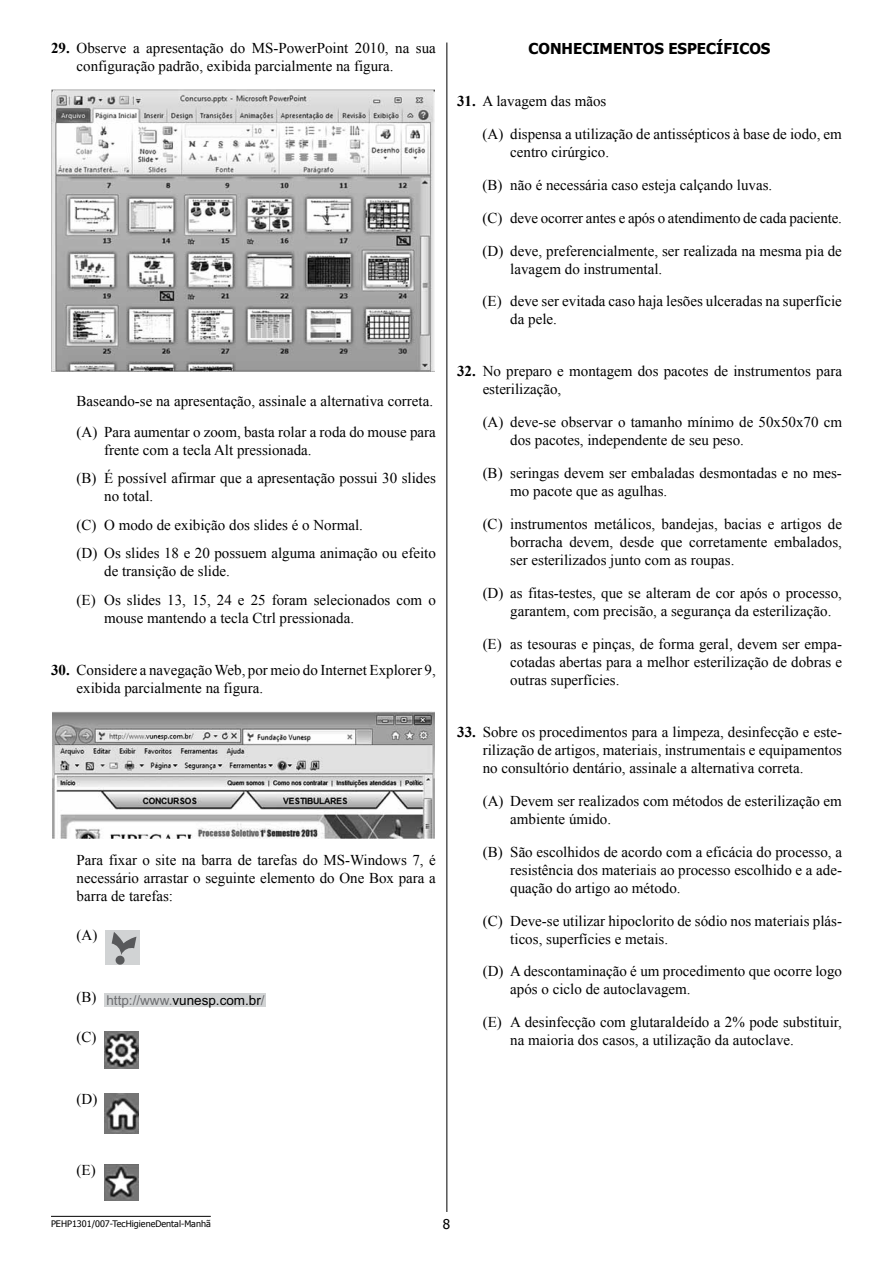
<style>
.page{position:relative;width:893px;height:1263px;background:#fff}
.page>*{position:absolute;margin:0;border:0;box-sizing:border-box;transform-origin:0 0}
.t1{font:15px/18px "Times New Roman";color:#000}
.t2{font:700 15px "Tahoma";color:#000}
.t3{font:13.5px "Arial";color:#000}
.t4{font:13.5px "Tahoma";color:#000}
.t5{font:9px "Tahoma";color:#000}
.s1{font-weight:700}
.s2{color:#6d6e71}
</style>
<div class="page">
<hr style="left:51px;top:1216px;width:160px;height:1px;background:#000">
<hr style="left:446px;top:43px;width:1px;height:1169px;background:#000">
<img style="left:52px;top:89px;width:383px;height:282px">
<img style="left:52px;top:712px;width:383px;height:126px">
<div style="left:105px;top:931px;width:34px;height:34px;background:#d1d3d4"></div>
<svg style="left:112px;top:932px;width:24px;height:33px"></svg>
<div style="left:104px;top:993px;width:162px;height:14px;background:#d1d3d4"></div>
<img style="left:104px;top:1032px;width:34px;height:36px">
<img style="left:104px;top:1094px;width:34px;height:39px">
<img style="left:104px;top:1165px;width:34px;height:36px">
<p class="t1" style="left:77px;top:39px;width:361px;text-indent:-26px"><span class="s1">29.</span> Observe a apresentação do MS-PowerPoint 2010, na sua configuração padrão, exibida parcialmente na figura.</p>
<p class="t1" style="left:77px;top:385px;width:361px;line-height:30.8px">Baseando-se na apresentação, assinale a alternativa correta. (A) Para aumentar o zoom, basta rolar a roda do mouse para</p>
<p class="t1" style="left:77px;top:435px;width:361px;line-height:28.7px;text-indent:28px">frente com a tecla Alt pressionada.<br>(B) É possível afirmar que a apresentação possui 30 slides</p>
<p class="t1" style="left:77px;top:482px;width:361px;line-height:28.7px;text-indent:28px">no total.<br>(C) O modo de exibição dos slides é o Normal.<br>(D) Os slides 18 e 20 possuem alguma animação ou efeito</p>
<p class="t1" style="left:77px;top:557px;width:361px;line-height:28.7px;text-indent:28px">de transição de slide.<br>(E) Os slides 13, 15, 24 e 25 foram selecionados com o</p>
<p class="t1" style="left:104px;top:609px;width:251px">mouse mantendo a tecla Ctrl pressionada.</p>
<p class="t1" style="left:77px;top:661px;width:361px;text-indent:-26px"><span class="s1">30.</span> Considere a navegação Web, por meio do Internet Explorer 9, exibida parcialmente na figura.</p>
<p class="t1" style="left:77px;top:850px;width:361px;text-align:justify">Para fixar o site na barra de tarefas do MS-Windows 7, é necessário arrastar o seguinte elemento do One Box para a barra de tarefas:</p>
<p class="t1" style="left:77px;top:926px;width:22px">(A)</p>
<p class="t1" style="left:77px;top:988px;width:21px">(B)</p>
<p class="t1" style="left:77px;top:1027px;width:21px">(C)</p>
<p class="t3" style="left:106px;top:995px;width:160px"><span class="s2">http://www.</span>vunesp.com.br<span class="s2">/</span></p>
<p class="t1" style="left:77px;top:1089px;width:22px">(D)</p>
<p class="t2" style="left:528px;top:38px;width:150px">CONH ECIMENTOS ESP</p>
<p class="t2" style="left:697px;top:38px;width:74px">ECÍFICOS</p>
<p class="t1" style="left:483px;top:84px;width:361px;line-height:32.8px;text-indent:-26px"><span class="s1">31.</span> A lavagem das mãos<br>(A) dispensa a utilização de antissépticos à base de iodo, em</p>
<p class="t1" style="left:483px;top:135px;width:361px;line-height:32.8px;text-indent:28px">centro cirúrgico.<br>(B) não é necessária caso esteja calçando luvas.<br>(C) deve ocorrer antes e após o atendimento de cada paciente. (D) deve, preferencialmente, ser realizada na mesma pia de</p>
<p class="t1" style="left:483px;top:252px;width:361px;line-height:32.8px;text-indent:28px">lavagem do instrumental.<br>(E) deve ser evitada caso haja lesões ulceradas na superfície</p>
<p class="t1" style="left:510px;top:310px;width:48px">da pele.</p>
<p class="t1" style="left:483px;top:362px;width:361px;text-indent:-26px"><span class="s1">32.</span> No preparo e montagem dos pacotes de instrumentos para esterilização,</p>
<p class="t1" style="left:510px;top:413px;width:333px;text-indent:-28px">(A) deve-se observar o tamanho mínimo de 50x50x70 cm dos pacotes, independente de seu peso.</p>
<p class="t1" style="left:510px;top:464px;width:333px;text-indent:-28px">(B) seringas devem ser embaladas desmontadas e no mes&shy;mo pacote que as agulhas.</p>
<p class="t1" style="left:510px;top:515px;width:333px;text-align:justify;text-indent:-28px">(C) instrumentos metálicos, bandejas, bacias e artigos de borracha devem, desde que corretamente embalados, ser esterilizados junto com as roupas.</p>
<p class="t1" style="left:510px;top:584px;width:333px;text-indent:-28px">(D) as fitas-testes, que se alteram de cor após o processo, garantem, com precisão, a segurança da esterilização.</p>
<p class="t1" style="left:510px;top:635px;width:333px;text-align:justify;text-indent:-28px">(E) as tesouras e pinças, de forma geral, devem ser empa&shy;cotadas abertas para a melhor esterilização de dobras e outras superfícies.</p>
<p class="t1" style="left:483px;top:723px;width:361px;text-align:justify;text-indent:-26px"><span class="s1">33.</span> Sobre os procedimentos para a limpeza, desinfecção e este&shy;rilização de artigos, materiais, instrumentais e equipamentos no consultório dentário, assinale a alternativa correta.</p>
<p class="t1" style="left:510px;top:791px;width:333px;text-indent:-28px">(A) Devem ser realizados com métodos de esterilização em ambiente úmido.</p>
<p class="t1" style="left:510px;top:842px;width:333px;text-align:justify;text-indent:-28px">(B) São escolhidos de acordo com a eficácia do processo, a resistência dos materiais ao processo escolhido e a ade&shy;quação do artigo ao método.</p>
<p class="t1" style="left:510px;top:911px;width:333px;text-indent:-28px">(C) Deve-se utilizar hipoclorito de sódio nos materiais plás&shy;ticos, superfícies e metais.</p>
<p class="t1" style="left:510px;top:962px;width:333px;text-indent:-28px">(D) A descontaminação é um procedimento que ocorre logo após o ciclo de autoclavagem.</p>
<p class="t1" style="left:510px;top:1013px;width:333px;text-indent:-28px">(E) A desinfecção com glutaraldeído a 2% pode substituir, na maioria dos casos, a utilização da autoclave.</p>
<p class="t1" style="left:77px;top:1160px;width:21px">(E)</p>
<p class="t5" style="left:51px;top:1218px;width:161px">PEHP1301/007-TecHigieneDental-Manhã</p>
<p class="t4" style="left:443px;top:1215px;width:9px">8</p>
</div>
